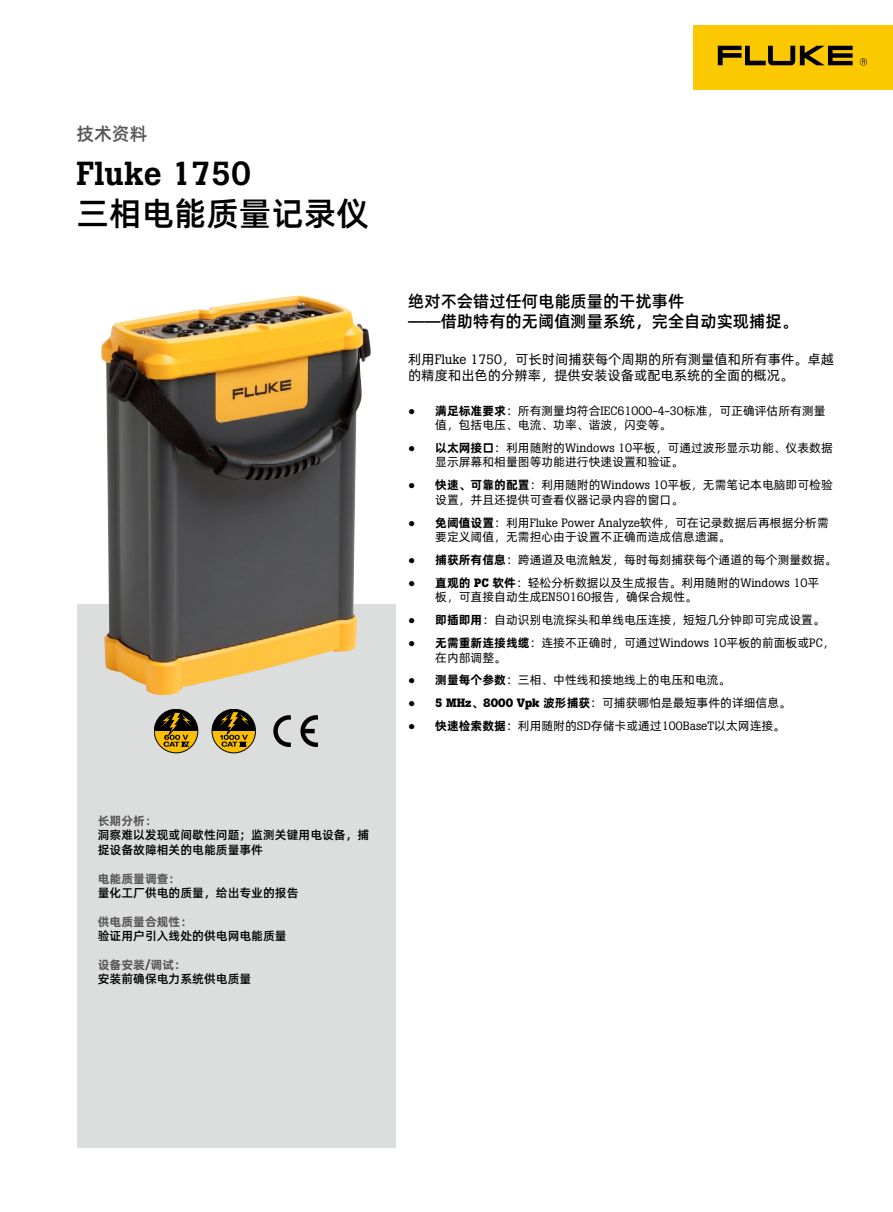
<style>
.page{position:relative;width:893px;height:1212px;background:#fff}
.page>*{position:absolute;margin:0;border:0;box-sizing:border-box;transform-origin:0 0}
.t1{font:500 33px "Boton Pro";color:#000}
.t2{font:33px "Alibaba Pu Hui Ti M";color:#000}
.t3{font:18px "Alibaba Pu Hui Ti M";color:#595757}
.t4{font:16.5px/19.8px "Alibaba Pu Hui Ti M";color:#000}
.t5{font:13.5px/16.2px "Alibaba Pu Hui Ti R";color:#000}
.t6{font:12px/14.4px "Alibaba Pu Hui Ti R";color:#000}
.t7{font:12px/14.4px "Alibaba Pu Hui Ti M";color:#000}
.t8{font:12px "Alibaba Pu Hui Ti B";color:#595757}
.s1{font-family:"Alibaba Pu Hui Ti M"}
.s2{font-family:"Boton Pro";font-weight:700}
.s3{font-family:"Boton Pro"}
.s4{font-family:"Arial"}
.s5{font-family:"Alibaba Pu Hui Ti B"}
</style>
<div class="page">
<div style="left:77px;top:604px;width:318px;height:544px;background:#dcdddd"></div>
<img style="left:101px;top:296px;width:270px;height:399px">
<svg style="left:273px;top:715px;width:18px;height:32px"></svg>
<svg style="left:300px;top:715px;width:18px;height:32px"></svg>
<svg style="left:154px;top:709px;width:44px;height:44px"></svg>
<div style="left:212px;top:709px;width:44px;height:44px;border:1px solid #000;border-radius:50%"></div>
<svg style="left:212px;top:709px;width:43px;height:44px"></svg>
<div style="left:693px;top:26px;width:200px;height:64px;background:#fcc800"></div>
<svg style="left:718px;top:46px;width:135px;height:19px"></svg>
<svg style="left:860px;top:58px;width:7px;height:7px"></svg>
<h2 class="t3" style="left:77px;top:120px;width:72px">技术资料</h2>
<h1 class="t1" style="left:77px;top:152px;width:176px">Fluke 1750</h1>
<h1 class="t2" style="left:77px;top:187px;width:294px">三相电能质量记录仪</h1>
<p class="t8" style="left:98px;top:811px;width:61px">长期分析<span class="s1">：</span></p>
<p class="t7" style="left:98px;top:827px;width:273px">洞察难以发现或间歇性问题；监测关键用电设备，捕捉设备故障相关的电能质量事件</p>
<p class="t8" style="left:98px;top:869px;width:84px">电能质量调查<span class="s1">：</span></p>
<p class="t7" style="left:98px;top:885px;width:202px">量化工厂供电的质量，给出专业的报告</p>
<p class="t8" style="left:98px;top:912px;width:96px">供电质量合规性<span class="s1">：</span></p>
<p class="t7" style="left:98px;top:928px;width:190px">验证用户引入线处的供电网电能质量</p>
<p class="t8" style="left:98px;top:955px;width:90px">设备安装<span class="s2">/</span>调试<span class="s1">：</span></p>
<p class="t7" style="left:98px;top:971px;width:155px">安装前确保电力系统供电质量</p>
<h3 class="t4" style="left:408px;top:291px;width:391px">绝对不会错过任何电能质量的干扰事件<br>——借助特有的无阈值测量系统，完全自动实现捕捉。</h3>
<p class="t5" style="left:408px;top:350px;width:427px">利用<span class="s3">Fluke 1750</span>，可长时间捕获每个周期的所有测量值和所有事件。卓越的精度和出色的分辨率，提供安装设备或配电系统的全面的概况。</p>
<p class="t6" style="left:435px;top:403px;width:392px;text-indent:-27px"><span class="s4">●</span> <span class="s5">满足标准要求</span>：所有测量均符合<span class="s3">IEC61000-4-30</span>标准，可正确评估所有测量值，包括电压、电流、功率、谐波，闪变等。</p>
<p class="t6" style="left:435px;top:440px;width:399px;text-indent:-27px"><span class="s4">●</span> <span class="s5">以太网接口</span>：利用随附的<span class="s3">Windows 10</span>平板，可通过波形显示功能、仪表数据显示屏幕和相量图等功能进行快速设置和验证。</p>
<p class="t6" style="left:435px;top:477px;width:399px;text-indent:-27px"><span class="s4">●</span> <span class="s5">快速、可靠的配置</span>：利用随附的<span class="s3">Windows 10</span>平板，无需笔记本电脑即可检验设置，并且还提供可查看仪器记录内容的窗口。</p>
<p class="t6" style="left:435px;top:514px;width:395px;text-indent:-27px"><span class="s4">●</span> <span class="s5">免阈值设置</span>：利用<span class="s3">Fluke Power Analyze</span>软件，可在记录数据后再根据分析需要定义阈值，无需担心由于设置不正确而造成信息遗漏。</p>
<p class="t6" style="left:408px;top:552px;width:430px"><span class="s4">●</span> <span class="s5">捕获所有信息</span>：跨通道及电流触发，每时每刻捕获每个通道的每个测量数据。</p>
<p class="t6" style="left:435px;top:575px;width:385px;text-indent:-27px"><span class="s4">●</span> <span class="s5">直观的</span> <span class="s2">PC</span> <span class="s5">软件</span>：轻松分析数据以及生成报告。利用随附的<span class="s3">Windows 10</span>平板，可直接自动生成<span class="s3">EN50160</span>报告，确保合规性。</p>
<p class="t6" style="left:408px;top:612px;width:418px"><span class="s4">●</span> <span class="s5">即插即用</span>：自动识别电流探头和单线电压连接，短短几分钟即可完成设置。</p>
<p class="t6" style="left:435px;top:635px;width:401px;text-indent:-27px"><span class="s4">●</span> <span class="s5">无需重新连接线缆</span>：连接不正确时，可通过<span class="s3">Windows 10</span>平板的前面板或<span class="s3">PC</span>，在内部调整。</p>
<p class="t6" style="left:408px;top:672px;width:324px"><span class="s4">●</span> <span class="s5">测量每个参数</span>：三相、中性线和接地线上的电压和电流。</p>
<p class="t6" style="left:408px;top:695px;width:384px"><span class="s4">●</span> <span class="s2">5 MHz</span><span class="s5">、</span><span class="s2">8000 Vpk</span> <span class="s5">波形捕获</span>：可捕获哪怕是最短事件的详细信息。</p>
<p class="t6" style="left:408px;top:718px;width:378px"><span class="s4">●</span> <span class="s5">快速检索数据</span>：利用随附的<span class="s3">SD</span>存储卡或通过<span class="s3">100BaseT</span>以太网连接。</p>
</div>
